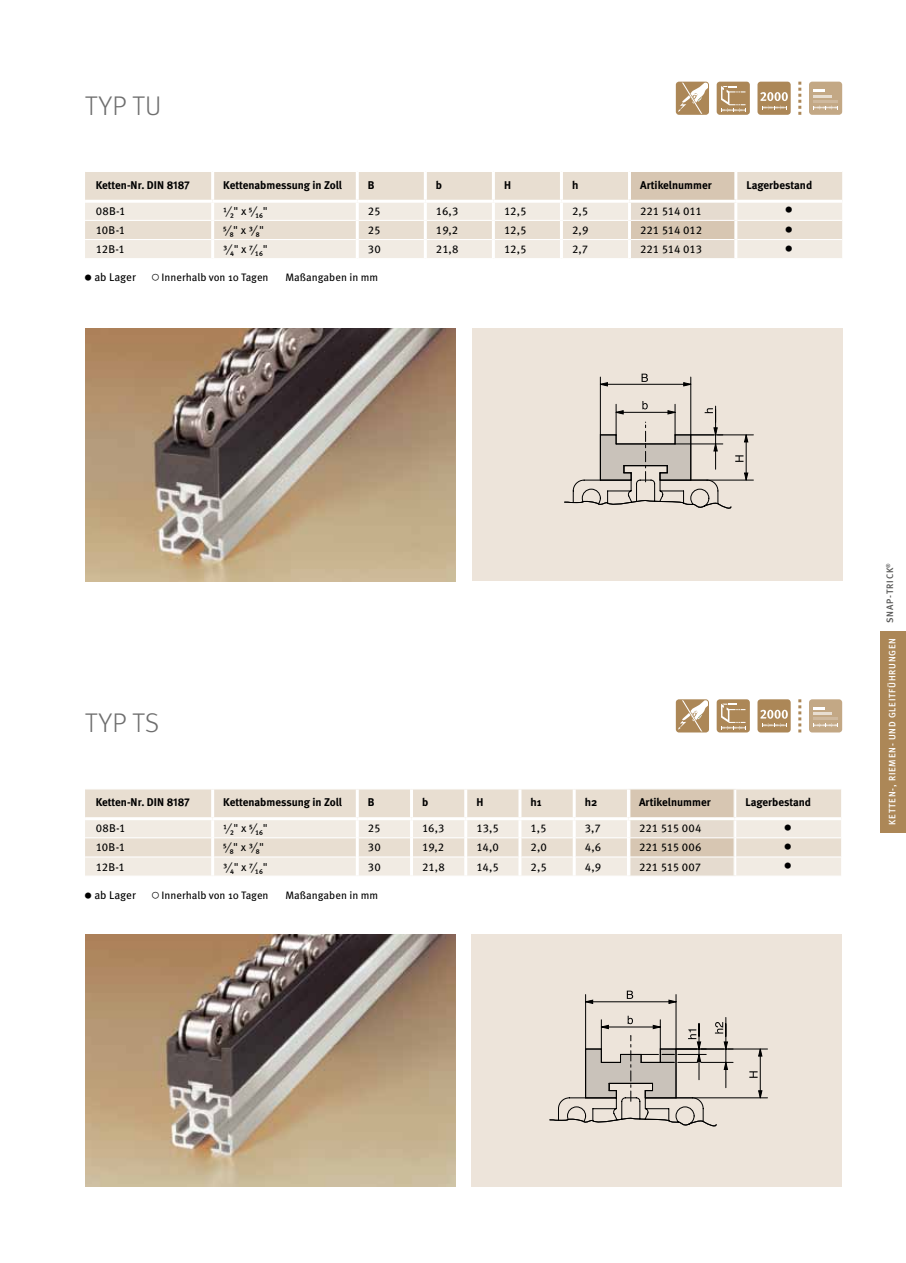
<style>
.page{position:relative;width:906px;height:1263px;background:#fff}
.page>*{position:absolute;margin:0;border:0;box-sizing:border-box;transform-origin:0 0}
.t1{font:300 27px "Meta";letter-spacing:.015em;color:#6e6e6e}
.t2{font:11.25px "Meta Pro";letter-spacing:-.005em;color:#000}
.t3{font:700 11.25px "Meta";color:#000}
.t4{font:10.8px "Meta Pro";color:#000}
.t5{font:9.75px "Science Pi BQ";color:#000}
.t6{font:500 9.3px "Meta";letter-spacing:.085em;color:#fff}
.t7{font:500 9.3px "Meta";color:#565655}
.s1{font-family:"Meta Bold Expert";font-weight:400}
.s2{font-family:"Science Pi BQ";font-size:9.75px}
.s3{font-family:"Science Pi BQ"}
</style>
<div class="page">
<div style="left:880px;top:631px;width:26px;height:202px;background:#ac8757"></div>
<img style="left:85px;top:328px;width:370px;height:253px">
<div style="left:472px;top:328px;width:370px;height:253px;background:#ede4da"></div>
<hr style="left:600px;top:384px;width:91px;height:1px;background:#000">
<hr style="left:600px;top:377px;width:1px;height:58px;background:#000">
<hr style="left:690px;top:377px;width:1px;height:58px;background:#000">
<svg style="left:641px;top:374px;width:7px;height:8px"></svg>
<hr style="left:717px;top:434px;width:36px;height:1px;background:#000">
<hr style="left:691px;top:480px;width:62px;height:1px;background:#000">
<svg style="left:683px;top:382px;width:8px;height:5px"></svg>
<svg style="left:600px;top:382px;width:8px;height:5px"></svg>
<svg style="left:564px;top:401px;width:184px;height:108px"></svg>
<img style="left:85px;top:934px;width:370px;height:253px">
<div style="left:471px;top:934px;width:371px;height:253px;background:#ede4da"></div>
<hr style="left:701px;top:1062px;width:32px;height:1px;background:#000">
<hr style="left:727px;top:1048px;width:40px;height:1px;background:#000">
<hr style="left:676px;top:1097px;width:91px;height:1px;background:#000">
<hr style="left:585px;top:1001px;width:91px;height:1px;background:#000">
<hr style="left:585px;top:994px;width:1px;height:55px;background:#000">
<hr style="left:675px;top:994px;width:1px;height:55px;background:#000">
<svg style="left:627px;top:991px;width:6px;height:8px"></svg>
<svg style="left:668px;top:999px;width:8px;height:5px"></svg>
<svg style="left:585px;top:999px;width:8px;height:5px"></svg>
<svg style="left:749px;top:1071px;width:8px;height:7px"></svg>
<hr style="left:760px;top:1049px;width:1px;height:49px;background:#000">
<svg style="left:758px;top:1048px;width:4px;height:8px"></svg>
<svg style="left:758px;top:1090px;width:4px;height:8px"></svg>
<svg style="left:549px;top:1016px;width:179px;height:111px"></svg>
<div style="left:716px;top:82px;width:34px;height:33px;background:#ac8757;border-radius:3px"></div>
<svg style="left:721px;top:86px;width:25px;height:26px"></svg>
<div style="left:757px;top:82px;width:33px;height:33px;background:#ac8757;border-radius:3px"></div>
<svg style="left:760px;top:92px;width:28px;height:17px"></svg>
<svg style="left:676px;top:82px;width:33px;height:33px"></svg>
<svg style="left:677px;top:83px;width:31px;height:31px"></svg>
<div style="left:809px;top:82px;width:33px;height:33px;background:#c3a885;border-radius:3px"></div>
<svg style="left:813px;top:106px;width:25px;height:3px"></svg>
<hr style="left:813px;top:100px;width:25px;height:3px;background:#cfb99e">
<svg style="left:813px;top:90px;width:18px;height:7px"></svg>
<svg style="left:798px;top:82px;width:3px;height:33px"></svg>
<div style="left:716px;top:699px;width:34px;height:33px;background:#ac8757;border-radius:3px"></div>
<svg style="left:721px;top:704px;width:25px;height:26px"></svg>
<div style="left:757px;top:699px;width:33px;height:33px;background:#ac8757;border-radius:3px"></div>
<svg style="left:760px;top:710px;width:28px;height:17px"></svg>
<svg style="left:676px;top:699px;width:33px;height:33px"></svg>
<svg style="left:677px;top:700px;width:31px;height:31px"></svg>
<div style="left:809px;top:699px;width:33px;height:33px;background:#c3a885;border-radius:3px"></div>
<svg style="left:813px;top:723px;width:25px;height:4px"></svg>
<hr style="left:813px;top:717px;width:25px;height:3px;background:#cfb99e">
<hr style="left:813px;top:712px;width:18px;height:3px;background:#e8ded1">
<svg style="left:813px;top:707px;width:12px;height:3px"></svg>
<svg style="left:798px;top:699px;width:3px;height:33px"></svg>
<svg style="left:85px;top:172px;width:757px;height:86px;background:#ebe2d8"></svg>
<hr style="left:631px;top:220px;width:103px;height:1px;background:#fff">
<hr style="left:631px;top:239px;width:103px;height:1px;background:#fff">
<hr style="left:628px;top:172px;width:3px;height:28px;background:#fff">
<hr style="left:734px;top:172px;width:3px;height:28px;background:#fff">
<hr style="left:628px;top:203px;width:3px;height:17px;background:#fff">
<hr style="left:734px;top:203px;width:3px;height:17px;background:#fff">
<hr style="left:628px;top:220px;width:3px;height:19px;background:#fff">
<hr style="left:734px;top:220px;width:3px;height:19px;background:#fff">
<hr style="left:628px;top:239px;width:3px;height:19px;background:#fff">
<hr style="left:734px;top:239px;width:3px;height:19px;background:#fff">
<hr style="left:628px;top:200px;width:109px;height:3px;background:#fff">
<svg style="left:85px;top:789px;width:756px;height:87px;background:#ebe3d8"></svg>
<hr style="left:631px;top:837px;width:103px;height:1px;background:#fff">
<hr style="left:631px;top:856px;width:103px;height:1px;background:#fff">
<hr style="left:628px;top:875px;width:109px;height:2px;background:#fff">
<hr style="left:628px;top:789px;width:3px;height:28px;background:#fff">
<hr style="left:734px;top:789px;width:3px;height:28px;background:#fff">
<hr style="left:628px;top:820px;width:3px;height:18px;background:#fff">
<hr style="left:734px;top:820px;width:3px;height:18px;background:#fff">
<hr style="left:628px;top:838px;width:3px;height:19px;background:#fff">
<hr style="left:734px;top:838px;width:3px;height:19px;background:#fff">
<hr style="left:628px;top:857px;width:3px;height:18px;background:#fff">
<hr style="left:734px;top:857px;width:3px;height:18px;background:#fff">
<hr style="left:628px;top:817px;width:109px;height:3px;background:#fff">
<h1 class="t1" style="left:85px;top:90px;width:73px">Typ TU</h1>
<p class="t3" style="left:96px;top:178px;width:96px">Ketten-Nr. DIN <span class="s1">8187</span></p>
<p class="t3" style="left:223px;top:178px;width:120px">Kettenabmessung in Zoll</p>
<p class="t3" style="left:368px;top:178px;width:8px">B</p>
<p class="t3" style="left:436px;top:178px;width:8px">b</p>
<p class="t3" style="left:504px;top:178px;width:8px">H</p>
<p class="t3" style="left:572px;top:178px;width:8px">h</p>
<p class="t3" style="left:640px;top:178px;width:73px">Artikelnummer</p>
<p class="t3" style="left:746px;top:178px;width:67px">Lagerbestand</p>
<p class="t2" style="left:96px;top:204px;width:32px">08B-1</p>
<p class="t2" style="left:223px;top:204px;width:46px">¹⁄₂" x ⁵⁄₁₆"</p>
<p class="t2" style="left:368px;top:204px;width:14px">25</p>
<p class="t2" style="left:436px;top:204px;width:24px">16,3</p>
<p class="t2" style="left:504px;top:204px;width:24px">12,5</p>
<p class="t2" style="left:572px;top:204px;width:18px">2,5</p>
<p class="t2" style="left:640px;top:204px;width:63px">221 514 011</p>
<p class="t5" style="left:786px;top:204px;width:8px">”</p>
<p class="t2" style="left:96px;top:223px;width:31px">10B-1</p>
<p class="t2" style="left:223px;top:223px;width:42px">⁵⁄₈" x ³⁄₈"</p>
<p class="t2" style="left:368px;top:223px;width:14px">25</p>
<p class="t2" style="left:436px;top:223px;width:24px">19,2</p>
<p class="t2" style="left:504px;top:223px;width:24px">12,5</p>
<p class="t2" style="left:572px;top:223px;width:18px">2,9</p>
<p class="t2" style="left:640px;top:223px;width:63px">221 514 012</p>
<p class="t5" style="left:786px;top:224px;width:8px">”</p>
<p class="t2" style="left:96px;top:242px;width:31px">12B-1</p>
<p class="t2" style="left:223px;top:242px;width:46px">³⁄₄" x ⁷⁄₁₆"</p>
<p class="t2" style="left:368px;top:242px;width:14px">30</p>
<p class="t2" style="left:436px;top:242px;width:24px">21,8</p>
<p class="t2" style="left:504px;top:242px;width:24px">12,5</p>
<p class="t2" style="left:572px;top:242px;width:18px">2,7</p>
<p class="t2" style="left:640px;top:242px;width:63px">221 514 013</p>
<p class="t5" style="left:786px;top:243px;width:8px">”</p>
<p class="t2" style="left:85px;top:270px;width:52px"><span class="s2">”</span> ab Lager</p>
<p class="t4" style="left:152px;top:271px;width:118px"><span class="s3">@</span> Innerhalb von 10 Tagen</p>
<p class="t4" style="left:286px;top:271px;width:94px">Maßangaben in mm</p>
<h1 class="t1" style="left:85px;top:707px;width:75px">Typ TS</h1>
<p class="t3" style="left:96px;top:795px;width:96px">Ketten-Nr. DIN <span class="s1">8187</span></p>
<p class="t3" style="left:223px;top:795px;width:120px">Kettenabmessung in Zoll</p>
<p class="t3" style="left:368px;top:795px;width:8px">B</p>
<p class="t3" style="left:422px;top:795px;width:8px">b</p>
<p class="t3" style="left:476px;top:795px;width:8px">H</p>
<p class="t3" style="left:530px;top:795px;width:13px">h1</p>
<p class="t3" style="left:585px;top:795px;width:14px">h2</p>
<p class="t3" style="left:639px;top:795px;width:73px">Artikelnummer</p>
<p class="t3" style="left:745px;top:795px;width:67px">Lagerbestand</p>
<p class="t2" style="left:96px;top:821px;width:32px">08B-1</p>
<p class="t2" style="left:223px;top:821px;width:46px">¹⁄₂" x ⁵⁄₁₆"</p>
<p class="t2" style="left:368px;top:821px;width:14px">25</p>
<p class="t2" style="left:422px;top:821px;width:24px">16,3</p>
<p class="t2" style="left:476px;top:821px;width:24px">13,5</p>
<p class="t2" style="left:530px;top:821px;width:17px">1,5</p>
<p class="t2" style="left:585px;top:821px;width:18px">3,7</p>
<p class="t2" style="left:639px;top:821px;width:64px">221 515 004</p>
<p class="t5" style="left:785px;top:822px;width:8px">”</p>
<p class="t2" style="left:96px;top:840px;width:31px">10B-1</p>
<p class="t2" style="left:223px;top:840px;width:42px">⁵⁄₈" x ³⁄₈"</p>
<p class="t2" style="left:368px;top:840px;width:14px">30</p>
<p class="t2" style="left:422px;top:840px;width:24px">19,2</p>
<p class="t2" style="left:476px;top:840px;width:24px">14,0</p>
<p class="t2" style="left:530px;top:840px;width:18px">2,0</p>
<p class="t2" style="left:585px;top:840px;width:18px">4,6</p>
<p class="t2" style="left:639px;top:840px;width:64px">221 515 006</p>
<p class="t5" style="left:785px;top:841px;width:8px">”</p>
<p class="t2" style="left:96px;top:859px;width:31px">12B-1</p>
<p class="t2" style="left:223px;top:859px;width:46px">³⁄₄" x ⁷⁄₁₆"</p>
<p class="t2" style="left:368px;top:859px;width:14px">30</p>
<p class="t2" style="left:422px;top:859px;width:24px">21,8</p>
<p class="t2" style="left:476px;top:859px;width:24px">14,5</p>
<p class="t2" style="left:530px;top:859px;width:18px">2,5</p>
<p class="t2" style="left:585px;top:859px;width:18px">4,9</p>
<p class="t2" style="left:639px;top:859px;width:64px">221 515 007</p>
<p class="t5" style="left:785px;top:860px;width:8px">”</p>
<p class="t2" style="left:85px;top:888px;width:52px"><span class="s2">”</span> ab Lager</p>
<p class="t4" style="left:152px;top:889px;width:118px"><span class="s3">@</span> Innerhalb von 10 Tagen</p>
<p class="t4" style="left:286px;top:889px;width:94px">Maßangaben in mm</p>
<p class="t7" style="left:884px;top:623px;width:61px;rotate:-90deg">SNAP-TRICK<sup>®</sup></p>
<p class="t6" style="left:886px;top:825px;width:188px;rotate:-90deg">Ketten-, Riemen- und Gleitführungen</p>
</div>
